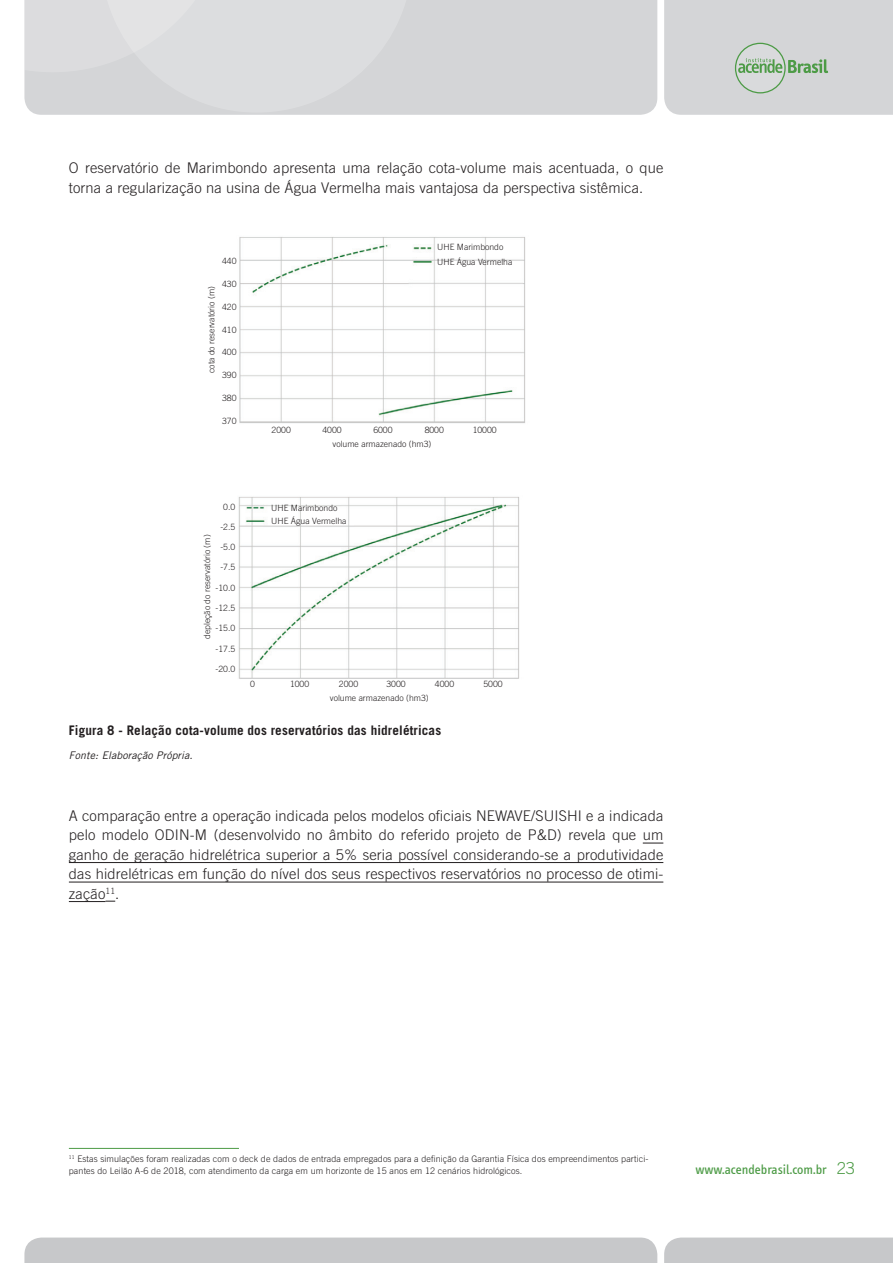
<style>
.page{position:relative;width:893px;height:1263px;background:#fff}
.page>*{position:absolute;margin:0;border:0;box-sizing:border-box;transform-origin:0 0}
.t1{font:300 14.7px/19.5px "Trade Gothic";letter-spacing:.01em;color:#231f20}
.t2{font:13.5px "Info Text";color:#4d9b46}
.t3{font:700 13.2px "Trade Gothic";letter-spacing:.01em;color:#231f20}
.t4{font:italic 10.5px "Trade Gothic";letter-spacing:.01em;color:#231f20}
.t5{font:300 9px/11.2px "Trade Gothic";letter-spacing:.01em;color:#231f20}
.t6{font:300 8.7px/14.4px "Trade Gothic";color:#231f20}
.s1{font-family:"Trade Gothic";font-weight:300;font-size:16.5px}
</style>
<div class="page">
<div style="left:34px;top:0;width:623px;height:115px;background:#d4d5d7"></div>
<div style="left:24px;top:0;width:388px;height:113px;background:#dcdddf"></div>
<div style="left:24px;top:1237px;width:633px;height:26px;background:#c7c8ca"></div>
<div style="left:664px;top:1237px;width:229px;height:26px;background:#c7c8ca"></div>
<div style="left:664px;top:0;width:229px;height:115px;background:#d4d5d7"></div>
<svg style="left:643px;top:843px;width:20px;height:1px"></svg>
<hr style="left:69px;top:862px;width:594px;height:1px;background:#231f20">
<hr style="left:69px;top:882px;width:594px;height:1px;background:#231f20">
<hr style="left:69px;top:901px;width:37px;height:1px;background:#231f20">
<hr style="left:69px;top:1148px;width:170px;height:1px;background:#4d9b46">
<img style="left:239px;top:237px;width:286px;height:186px">
<img style="left:238px;top:497px;width:281px;height:182px">
<p class="t1" style="left:69px;top:158px;width:596px">O reservatório de Marimbondo apresenta uma relação cota-volume mais acentuada, o que torna a regularização na usina de Água Vermelha mais vantajosa da perspectiva sistêmica.</p>
<p class="t6" style="left:222px;top:253px;width:16px">440</p>
<p class="t6" style="left:222px;top:276px;width:16px">430</p>
<p class="t6" style="left:222px;top:299px;width:16px">420</p>
<p class="t6" style="left:222px;top:322px;width:16px">410</p>
<p class="t6" style="left:222px;top:345px;width:16px">400</p>
<p class="t6" style="left:222px;top:368px;width:16px">390</p>
<p class="t6" style="left:222px;top:391px;width:16px">380</p>
<p class="t6" style="left:222px;top:414px;width:16px">370</p>
<p class="t6" style="left:204px;top:373px;width:88px;rotate:-90deg">cota do reservatório (m)</p>
<p class="t6" style="left:437px;top:240px;width:77px;line-height:14.9px">UHE Marimbondo<br>UHE Água Vermelha</p>
<p class="t6" style="left:425px;top:422px;width:21px">8000</p>
<p class="t6" style="left:473px;top:422px;width:26px">10000</p>
<p class="t6" style="left:272px;top:422px;width:21px">2000</p>
<p class="t6" style="left:322px;top:422px;width:21px">4000</p>
<p class="t6" style="left:333px;top:422px;width:100px;text-align:center">6000<br>volume armazenado (hm3)</p>
<p class="t6" style="left:223px;top:499px;width:14px">0.0</p>
<p class="t6" style="left:220px;top:519px;width:16px">-2.5</p>
<p class="t6" style="left:220px;top:540px;width:16px">-5.0</p>
<p class="t6" style="left:220px;top:560px;width:16px">-7.5</p>
<p class="t6" style="left:216px;top:580px;width:21px">-10.0</p>
<p class="t6" style="left:216px;top:600px;width:21px">-12.5</p>
<p class="t6" style="left:216px;top:621px;width:21px">-15.0</p>
<p class="t6" style="left:216px;top:661px;width:21px">-20.0</p>
<p class="t6" style="left:200px;top:639px;width:106px;rotate:-90deg">depleção do reservatório (m)</p>
<p class="t6" style="left:216px;top:641px;width:21px">-17.5</p>
<p class="t6" style="left:271px;top:501px;width:77px;line-height:13.5px">UHE Marimbondo<br>UHE Água Vermelha</p>
<p class="t6" style="left:250px;top:677px;width:6px">0</p>
<p class="t6" style="left:290px;top:677px;width:21px">1000</p>
<p class="t6" style="left:339px;top:677px;width:21px">2000</p>
<p class="t6" style="left:330px;top:677px;width:100px;line-height:14px;text-indent:57px">3000 volume armazenado (hm3)</p>
<p class="t6" style="left:435px;top:677px;width:21px">4000</p>
<p class="t6" style="left:483px;top:677px;width:21px">5000</p>
<p class="t3" style="left:69px;top:722px;width:374px">Figura 8 - Relação cota-volume dos reservatórios das hidrelétricas</p>
<p class="t4" style="left:69px;top:749px;width:125px">Fonte: Elaboração Própria.</p>
<p class="t1" style="left:69px;top:805px;width:596px;text-align:justify">A comparação entre a operação indicada pelos modelos oficiais N EWAVE/SU ISHI e a indicada pelo modelo OD IN-M (desenvolvido no âmbito do referido projeto de P&amp;D) revela que um ganho de geração hidrelétrica superior a 5% seria possível considerando-se a produtividade das hidrelétricas em função do nível dos seus respectivos reservatórios no processo de otimi&shy;zação<sup>11</sup>.</p>
<p class="t5" style="left:69px;top:1153px;width:581px"><sup>11</sup> Estas simulações foram realizadas com o deck de dados de entrada empregados para a definição da Garantia Física dos empreendimentos partici&shy;pantes do Leilão A-6 de 2018, com atendimento da carga em um horizonte de 15 anos em 12 cenários hidrológicos.</p>
<p class="t2" style="left:695px;top:1161px;width:161px">www.acendebrasil.com.br <span class="s1">23</span></p>
</div>
